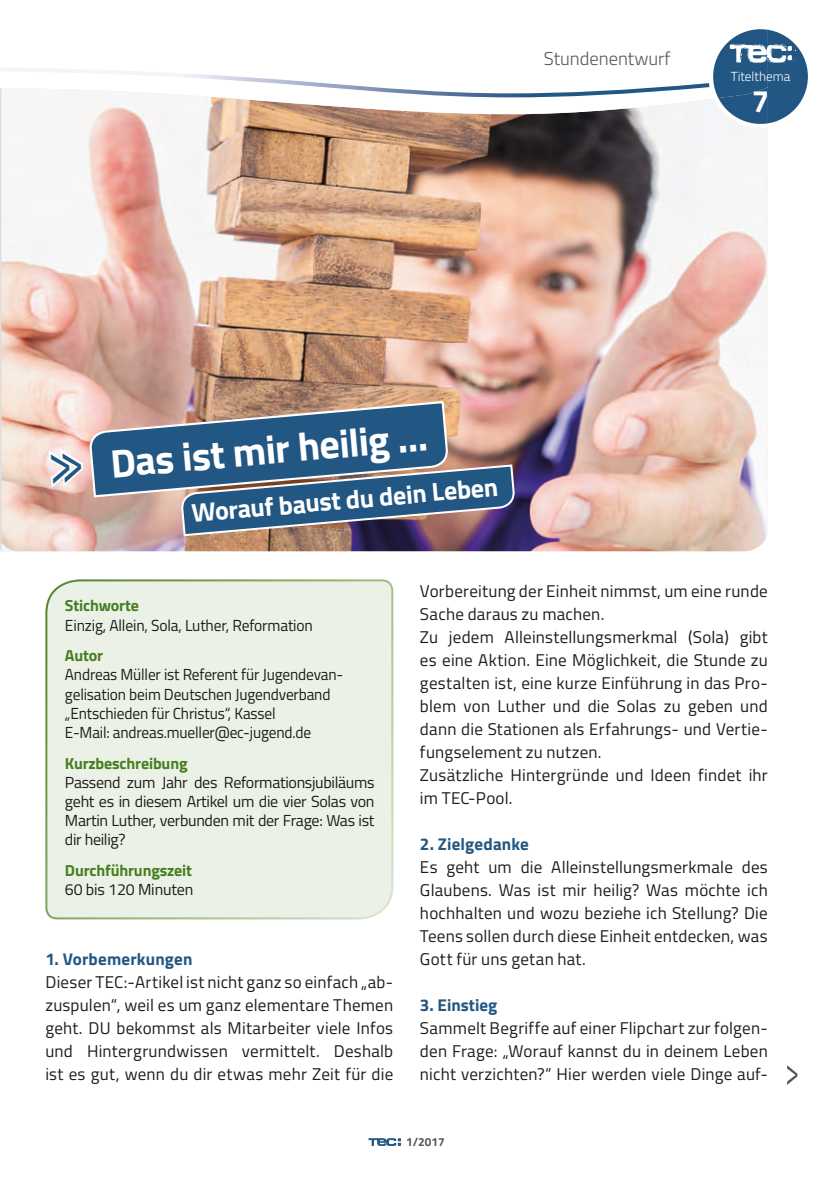
<style>
.page{position:relative;width:840px;height:1191px;background:#fff}
.page>*{position:absolute;margin:0;border:0;box-sizing:border-box;transform-origin:0 0}
.t1{font:700 40px "Titillium Web";color:#fff}
.t2{font:700 31px "Titillium Web";color:#fff}
.t3{font:700 26px "Titillium Web";color:#fff}
.t4{font:300 18.6px "Titillium Web";color:#575756}
.t5{font:17px/23px "Titillium Web";letter-spacing:.01em;color:#1d1d1b;text-align:justify}
.t6{font:700 17px "Titillium Web";letter-spacing:.01em;color:#225783}
.t7{font:16px/19.2px "Titillium Web";letter-spacing:-.01em;color:#1d1d1b;text-align:justify}
.t8{font:16px/19.2px "Titillium Web";letter-spacing:-.01em;color:#1d1d1b;scale:.96 1}
.t9{font:700 16px "Titillium Web";letter-spacing:-.01em;color:#477f20}
.t10{font:300 13.2px "Titillium Web";color:#fff}
.t11{font:700 11.8px "Titillium Web";color:#575756}
.s1{font-weight:400;font-size:62.4px;color:#225783}
</style>
<div class="page">
<svg style="left:368px;top:1138px;width:33px;height:8px"></svg>
<svg style="left:787px;top:1065px;width:10px;height:19px"></svg>
<img style="left:1px;top:124px;width:766px;height:427px">
<svg style="left:45px;top:579px;width:348px;height:340px;background:#e5ecdf"></svg>
<img style="left:46px;top:400px;width:468px;height:137px">
<svg style="left:0;top:84px;width:716px;height:40px"></svg>
<svg style="left:0;top:68px;width:709px;height:29px"></svg>
<img style="left:767px;top:31px;width:39px;height:92px">
<img style="left:716px;top:98px;width:51px;height:28px">
<img style="left:711px;top:31px;width:56px;height:67px">
<div style="left:709px;top:26px;width:102px;height:102px;border:4px solid #fff;border-radius:50%"></div>
<svg style="left:729px;top:44px;width:66px;height:19px"></svg>
<p class="t4" style="left:543px;top:45px;width:128px">Stundenentwurf</p>
<p class="t10" style="left:730px;top:67px;width:61px">Titelthema</p>
<h2 class="t2" style="left:751px;top:77px;width:19px">7</h2>
<h1 class="t1" style="left:46px;top:438px;width:381px;rotate:-5deg"><span class="s1">&gt;&gt;</span> Das ist mir heilig ...</h1>
<h3 class="t3" style="left:190px;top:493px;width:309px;rotate:-5deg">Worauf baust du dein Leben</h3>
<p class="t9" style="left:65px;top:593px;width:75px">Stichworte</p>
<p class="t7" style="left:65px;top:614px;width:249px">Einzig, Allein, Sola, Luther, Reformation</p>
<p class="t9" style="left:65px;top:643px;width:40px">Autor</p>
<p class="t8" style="left:65px;top:664px;width:291px">Andreas Müller ist Referent für Jugendevan&shy;gelisation beim Deutschen Jugendverband „Entschieden für Christus“, Kassel<br>E-Mail: andreas.mueller@ec-jugend.de</p>
<p class="t9" style="left:65px;top:750px;width:124px">Kurzbeschreibung</p>
<p class="t7" style="left:65px;top:772px;width:311px">Passend zum Jahr des Reformationsjubiläums geht es in diesem Artikel um die vier Solas von Martin Luther, verbunden mit der Frage: Was ist dir heilig?</p>
<p class="t9" style="left:65px;top:858px;width:128px">Durchführungszeit</p>
<p class="t7" style="left:65px;top:879px;width:130px">60 bis 120 Minuten</p>
<p class="t6" style="left:45px;top:946px;width:149px">1. Vorbemerkungen</p>
<p class="t5" style="left:45px;top:970px;width:349px">Dieser TEC:-Artikel ist nicht ganz so einfach „ab&shy;zuspulen“, weil es um ganz elementare Themen geht. DU bekommst als Mitarbeiter viele Infos und Hintergrundwissen vermittelt. Deshalb ist es gut, wenn du dir etwas mehr Zeit für die</p>
<p class="t5" style="left:420px;top:579px;width:349px;text-align:left">Vorbereitung der Einheit nimmst, um eine runde Sache daraus zu machen.<br>Zu jedem Alleinstellungsmerkmal (Sola) gibt es eine Aktion. Eine Möglichkeit, die Stunde zu gestalten ist, eine kurze Einführung in das Pro&shy;blem von Luther und die Solas zu geben und dann die Stationen als Erfahrungs- und Vertie&shy;fungselement zu nutzen.<br>Zusätzliche Hintergründe und Ideen findet ihr im TEC-Pool.</p>
<p class="t6" style="left:420px;top:831px;width:110px">2. Zielgedanke</p>
<p class="t5" style="left:420px;top:855px;width:349px">Es geht um die Alleinstellungsmerkmale des Glaubens. Was ist mir heilig? Was möchte ich hochhalten und wozu beziehe ich Stellung? Die Teens sollen durch diese Einheit entdecken, was Gott für uns getan hat.</p>
<p class="t6" style="left:420px;top:992px;width:79px">3. Einstieg</p>
<p class="t5" style="left:420px;top:1016px;width:349px">Sammelt Begriffe auf einer Flipchart zur folgen&shy;den Frage: „Worauf kannst du in deinem Leben nicht verzichten?“ Hier werden viele Dinge auf-</p>
<p class="t11" style="left:406px;top:1132px;width:40px">1/2017</p>
</div>
